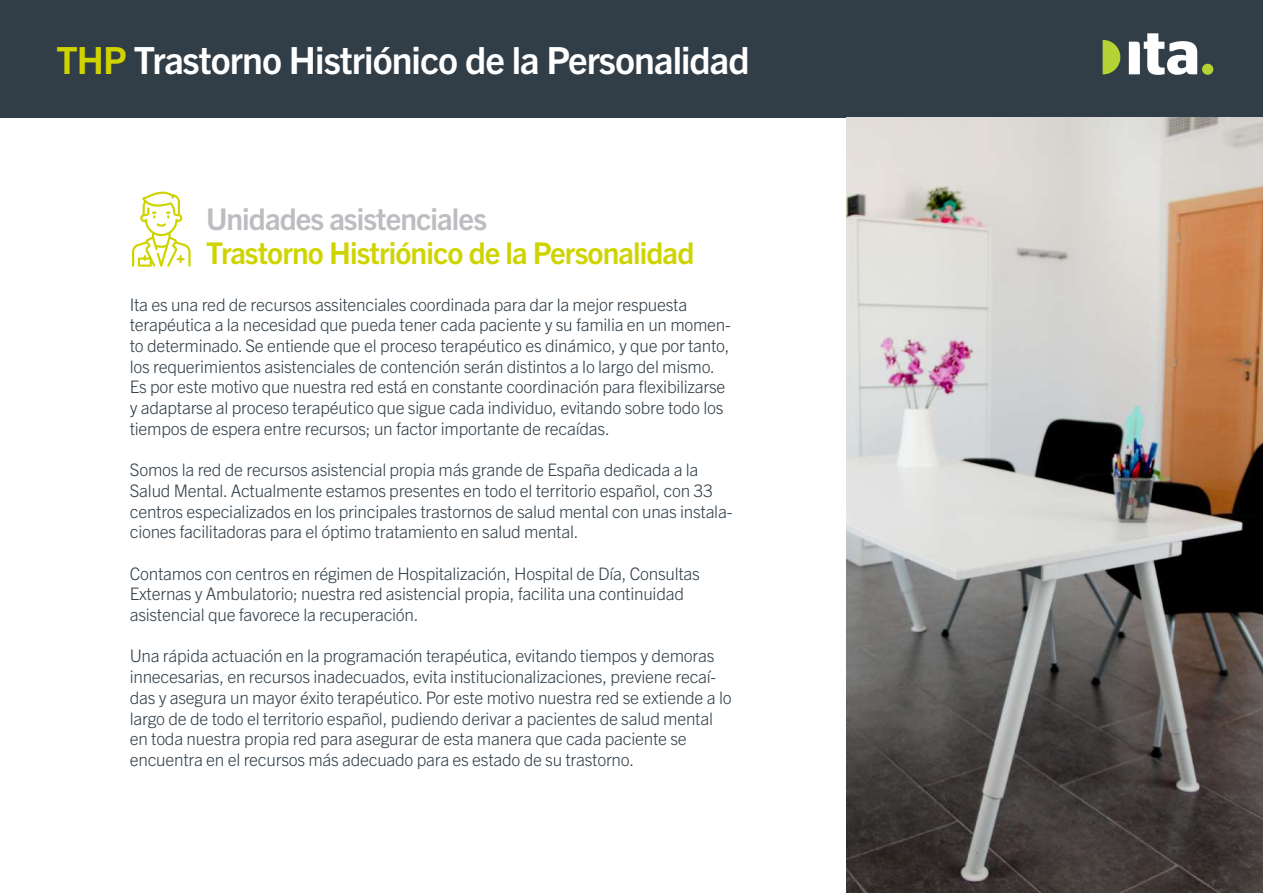
<style>
.page{position:relative;width:1263px;height:893px;background:#fff}
.page>*{position:absolute;margin:0;border:0;box-sizing:border-box;transform-origin:0 0}
.t1{font:700 37.5px "Trade Gothic Next LT Pro";letter-spacing:-.025em;color:#fff}
.t2{font:700 30px "Trade Gothic Next LT Pro";letter-spacing:-.03em;color:#cfd400}
.t3{font:700 30px "Trade Gothic Next LT Pro";letter-spacing:-.03em;color:#bcbdc0}
.t4{font:300 17.25px/20.7px "Trade Gothic Next LT Pro";letter-spacing:-.015em;color:#313e48}
.s1{color:#cfd400}
</style>
<div class="page">
<div style="left:0;top:0;width:1263px;height:117px;background:#313e48"></div>
<svg style="left:132px;top:192px;width:59px;height:75px"></svg>
<img style="left:846px;top:117px;width:417px;height:776px">
<svg style="left:1129px;top:33px;width:68px;height:42px"></svg>
<div style="left:1202px;top:64px;width:11px;height:11px;background:#b5d334;border-radius:50%"></div>
<svg style="left:1103px;top:40px;width:17px;height:34px"></svg>
<h1 class="t1" style="left:56px;top:35px;width:695px"><span class="s1">THP</span> Trastorno Histriónico de la Personalidad</h1>
<h2 class="t3" style="left:206px;top:199px;width:282px">Unidades asistenciales</h2>
<h2 class="t2" style="left:206px;top:232px;width:490px">Trastorno Histriónico de la Personalidad</h2>
<p class="t4" style="left:130px;top:293px;width:603px">Ita es una red de recursos assitenciales coordinada para dar la mejor respuesta terapéutica a la necesidad que pueda tener cada paciente y su familia en un momen&shy;to determinado. Se entiende que el proceso terapéutico es dinámico, y que por tanto, los requerimientos asistenciales de contención serán distintos a lo largo del mismo.<br>Es por este motivo que nuestra red está en constante coordinación para flexibilizarse y adaptarse al proceso terapéutico que sigue cada individuo, evitando sobre todo los tiempos de espera entre recursos; un factor importante de recaídas.</p>
<p class="t4" style="left:130px;top:458px;width:604px">Somos la red de recursos asistencial propia más grande de España dedicada a la Salud Mental. Actualmente estamos presentes en todo el territorio español, con 33 centros especializados en los principales trastornos de salud mental con unas instala&shy;ciones facilitadoras para el óptimo tratamiento en salud mental.</p>
<p class="t4" style="left:130px;top:562px;width:572px">Contamos con centros en régimen de Hospitalización, Hospital de Día, Consultas<br>Externas y Ambulatorio; nuestra red asistencial propia, facilita una continuidad asistencial que favorece la recuperación.</p>
<p class="t4" style="left:130px;top:645px;width:603px">Una rápida actuación en la programación terapéutica, evitando tiempos y demoras innecesarias, en recursos inadecuados, evita institucionalizaciones, previene recaí&shy;das y asegura un mayor éxito terapéutico. Por este motivo nuestra red se extiende a lo largo de de todo el territorio español, pudiendo derivar a pacientes de salud mental en toda nuestra propia red para asegurar de esta manera que cada paciente se encuentra en el recursos más adecuado para es estado de su trastorno.</p>
</div>
